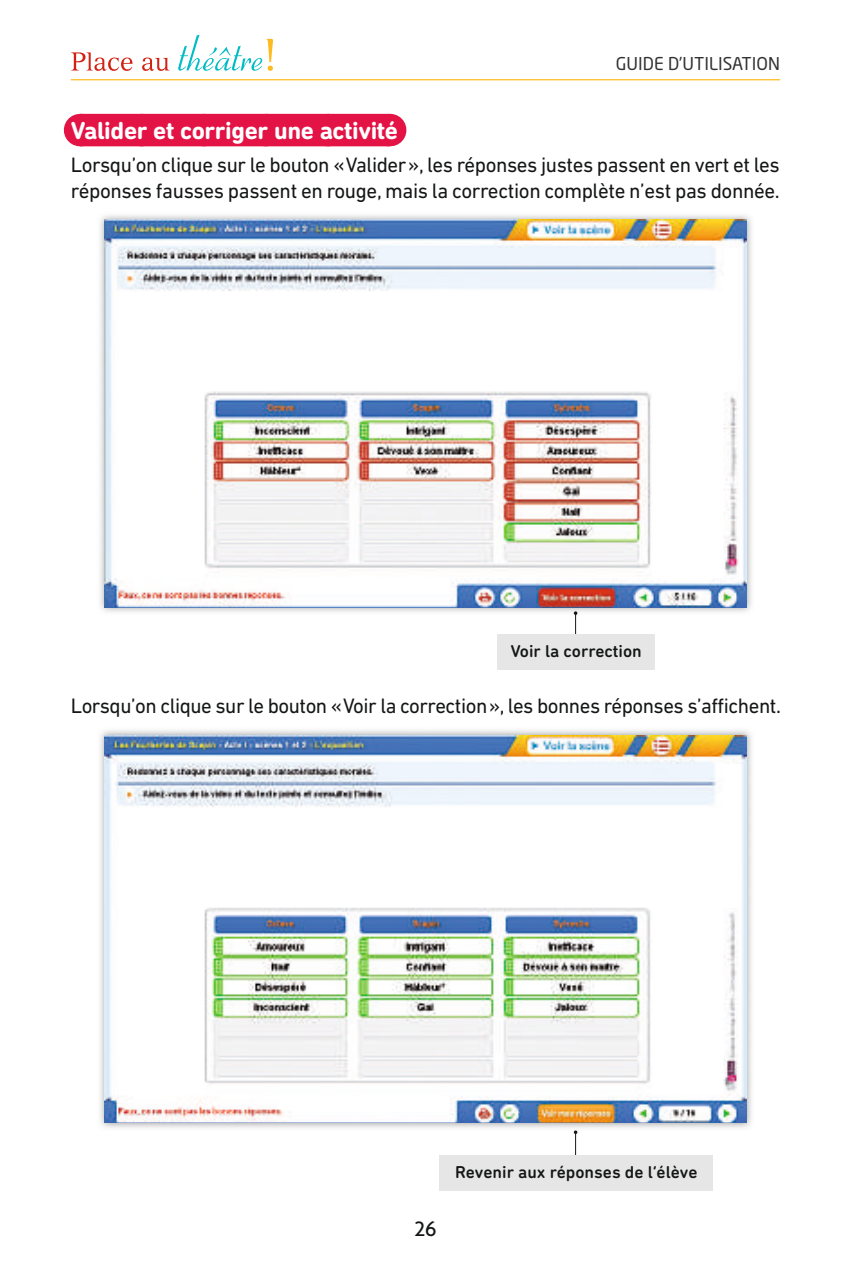
<style>
.page{position:relative;width:851px;height:1276px;background:#fff}
.page>*{position:absolute;margin:0;border:0;box-sizing:border-box;transform-origin:0 0}
.t1{font:700 25px "DIN Next Rounded LT Pro";letter-spacing:-.015em;color:#fff}
.t2{font:500 22.5px "Agenda";color:#151616}
.t3{font:21.25px/25.5px "DIN Next LT Pro";letter-spacing:-.02em;color:#151616}
.t4{font:500 17.5px "DIN Next Rounded LT Pro";color:#151616}
.t5{font:17.5px "Neo Sans Std";color:#333}
</style>
<div class="page">
<svg style="left:71px;top:52px;width:99px;height:19px"></svg>
<svg style="left:178px;top:35px;width:95px;height:36px"></svg>
<hr style="left:71px;top:79px;width:709px;height:1px;background:#fdbb20">
<div style="left:80px;top:114px;width:309px;height:32px;background:#e41346"></div>
<hr style="left:389px;top:114px;width:1px;height:32px;background:#e41346">
<img style="left:100px;top:215px;width:652px;height:399px">
<img style="left:105px;top:220px;width:641px;height:387px">
<hr style="left:575px;top:613px;width:1px;height:38px;background:#151616">
<svg style="left:573px;top:611px;width:4px;height:4px"></svg>
<div style="left:497px;top:634px;width:157px;height:35px;background:#e6e6e6"></div>
<img style="left:100px;top:730px;width:652px;height:398px">
<img style="left:105px;top:735px;width:641px;height:388px">
<hr style="left:575px;top:1132px;width:1px;height:38px;background:#151616">
<svg style="left:573px;top:1130px;width:4px;height:4px"></svg>
<div style="left:439px;top:1155px;width:274px;height:35px;background:#e6e6e6"></div>
<p class="t5" style="left:615px;top:57px;width:166px">GUIDE D’UTILISATION</p>
<p class="t1" style="left:71px;top:116px;width:328px">Valider et corriger une activité</p>
<p class="t3" style="left:71px;top:152px;width:710px">Lorsqu’on clique sur le bouton «Valider», les réponses justes passent en vert et les réponses fausses passent en rouge, mais la correction complète n’est pas donnée.</p>
<p class="t4" style="left:510px;top:641px;width:132px">Voir la correction</p>
<p class="t3" style="left:71px;top:693px;width:711px">Lorsqu’on clique sur le bouton «Voir la correction», les bonnes réponses s’affichent.</p>
<p class="t2" style="left:414px;top:1221px;width:24px">26</p>
<p class="t4" style="left:455px;top:1162px;width:244px">Revenir aux réponses de l’élève</p>
</div>
